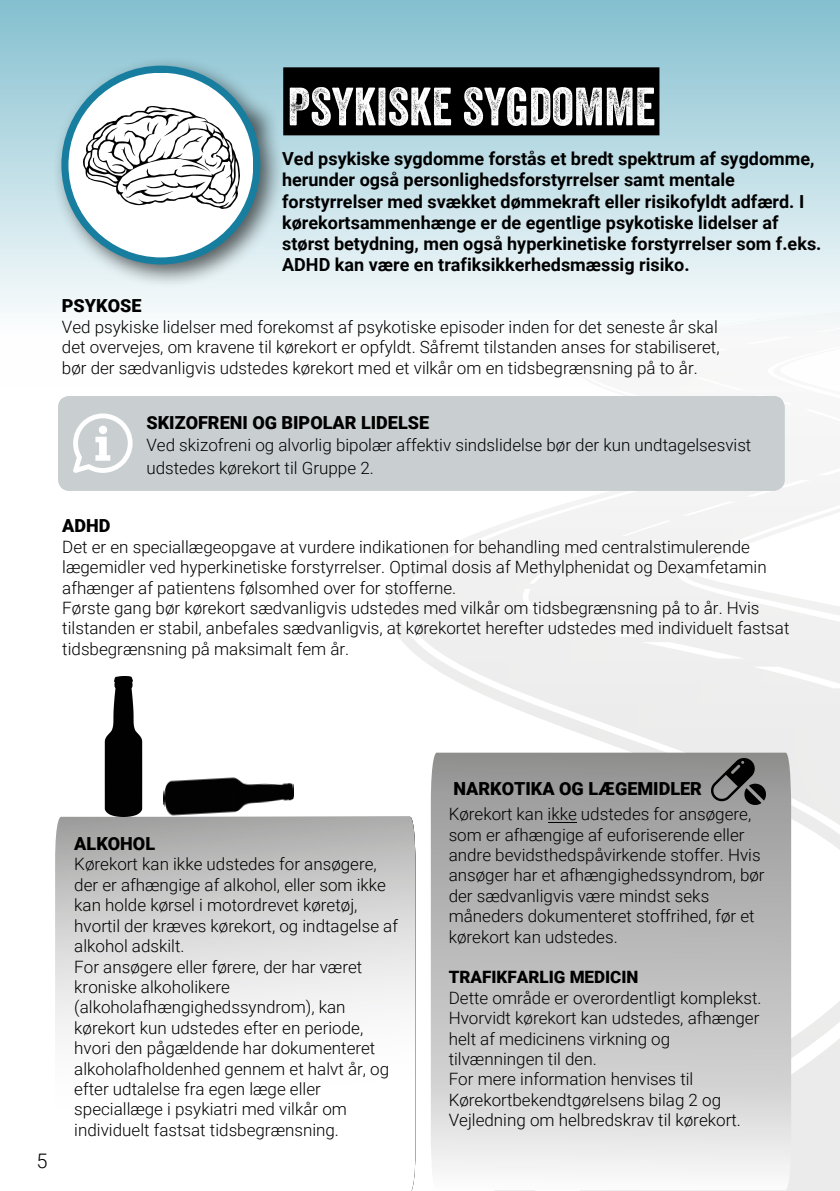
<style>
.page{position:relative;width:840px;height:1191px;background:#fff}
.page>*{position:absolute;margin:0;border:0;box-sizing:border-box;transform-origin:0 0}
.t1{font:52px "Veneer W03 Two";color:#fff}
.t2{font:300 20px "Roboto";color:#000}
.t3{font:700 18px/21.2px "Roboto";color:#000}
.t4{font:900 18px "Roboto";color:#000}
.t5{font:300 17px/20.4px "Roboto";color:#000}
.t6{font:900 17px "Roboto";color:#000}
</style>
<div class="page">
<svg style="left:369px;top:404px;width:470px;height:787px;fill:#f2f2f2"></svg>
<svg style="left:752px;top:666px;width:87px;height:22px"></svg>
<svg style="left:640px;top:642px;width:104px;height:16px"></svg>
<svg style="left:522px;top:589px;width:120px;height:47px"></svg>
<svg style="left:528px;top:561px;width:37px;height:22px"></svg>
<svg style="left:571px;top:541px;width:40px;height:15px"></svg>
<svg style="left:621px;top:520px;width:50px;height:16px"></svg>
<svg style="left:682px;top:501px;width:53px;height:14px"></svg>
<svg style="left:744px;top:480px;width:66px;height:16px"></svg>
<svg style="left:817px;top:454px;width:22px;height:21px"></svg>
<svg style="left:804px;top:410px;width:35px;height:15px"></svg>
<div style="left:0;top:0;width:839px;height:386px;background:linear-gradient(to bottom,#86c1d0,#fff)"></div>
<div style="left:283px;top:63px;width:376px;height:77px;background:#000"></div>
<div style="left:52px;top:56px;width:232px;height:233px;background:#000;opacity:.6"></div>
<div style="left:61px;top:66px;width:199px;height:198px;background:#187ea0;border-radius:50%"></div>
<div style="left:68px;top:73px;width:185px;height:184px;background:#fff;border-radius:92px"></div>
<div style="left:58px;top:396px;width:726px;height:95px;background:#c9cfd1"></div>
<svg style="left:73px;top:413px;width:59px;height:60px"></svg>
<svg style="left:55px;top:817px;width:360px;height:374px"></svg>
<svg style="left:430px;top:752px;width:360px;height:438px;background:#c1c1c0"></svg>
<svg style="left:547px;top:822px;width:29px;height:1px"></svg>
<img style="left:83px;top:107px;width:156px;height:102px">
<img style="left:711px;top:758px;width:53px;height:46px">
<img style="left:161px;top:777px;width:133px;height:54px">
<img style="left:104px;top:676px;width:39px;height:140px">
<p class="t1" style="left:287px;top:75px;width:369px">PSYKISKE SYGDOMME</p>
<p class="t3" style="left:282px;top:147px;width:540px">Ved psykiske sygdomme forstås et bredt spektrum af sygdomme, herunder også personlighedsforstyrrelser samt mentale forstyrrelser med svækket dømmekraft eller risikofyldt adfærd. I kørekortsammenhænge er de egentlige psykotiske lidelser af størst betydning, men også hyperkinetiske forstyrrelser som f.eks.<br>ADHD kan være en trafiksikkerhedsmæssig risiko.</p>
<p class="t4" style="left:62px;top:293px;width:81px">PSYKOSE</p>
<p class="t5" style="left:62px;top:316px;width:658px;text-align:justify">Ved psykiske lidelser med forekomst af psykotiske episoder inden for det seneste år skal det overvejes, om kravene til kørekort er opfyldt. Såfremt tilstanden anses for stabiliseret, bør der sædvanligvis udstedes kørekort med et vilkår om en tidsbegrænsning på to år.</p>
<p class="t4" style="left:146px;top:409px;width:284px">SKIZOFRENI OG BIPOLAR LIDELSE</p>
<p class="t5" style="left:146px;top:433px;width:606px;line-height:22.4px">Ved skizofreni og alvorlig bipolær affektiv sindslidelse bør der kun undtagelsesvist udstedes kørekort til Gruppe 2.</p>
<p class="t4" style="left:62px;top:513px;width:50px">ADHD</p>
<p class="t5" style="left:62px;top:536px;width:728px">Det er en speciallægeopgave at vurdere indikationen for behandling med centralstimulerende lægemidler ved hyperkinetiske forstyrrelser. Optimal dosis af Methylphenidat og Dexamfetamin afhænger af patientens følsomhed over for stofferne.<br>Første gang bør kørekort sædvanligvis udstedes med vilkår om tidsbegrænsning på to år. Hvis tilstanden er stabil, anbefales sædvanligvis, at kørekortet herefter udstedes med individuelt fastsat tidsbegrænsning på maksimalt fem år.</p>
<p class="t2" style="left:36px;top:1147px;width:13px">5</p>
<p class="t4" style="left:74px;top:830px;width:82px">ALKOHOL</p>
<p class="t5" style="left:74px;top:853px;width:325px">Kørekort kan ikke udstedes for ansøgere, der er afhængige af alkohol, eller som ikke kan holde kørsel i motordrevet køretøj, hvortil der kræves kørekort, og indtagelse af alkohol adskilt.<br>For ansøgere eller førere, der har været kroniske alkoholikere (alkoholafhængighedssyndrom), kan kørekort kun udstedes efter en periode, hvori den pågældende har dokumenteret alkoholafholdenhed gennem et halvt år, og efter udtalelse fra egen læge eller speciallæge i psykiatri med vilkår om individuelt fastsat tidsbegrænsning.</p>
<p class="t4" style="left:453px;top:776px;width:250px">NARKOTIKA OG LÆGEMIDLER</p>
<p class="t5" style="left:448px;top:803px;width:317px">Kørekort kan ikke udstedes for ansøgere, som er afhængige af euforiserende eller andre bevidsthedspåvirkende stoffer. Hvis ansøger har et afhængighedssyndrom, bør der sædvanligvis være mindst seks måneders dokumenteret stoffrihed, før et kørekort kan udstedes.</p>
<p class="t6" style="left:448px;top:965px;width:191px">TRAFIKFARLIG MEDICIN</p>
<p class="t5" style="left:448px;top:987px;width:314px">Dette område er overordentligt komplekst.<br>Hvorvidt kørekort kan udstedes, afhænger helt af medicinens virkning og tilvænningen til den.<br>For mere information henvises til Kørekortbekendtgørelsens bilag 2 og Vejledning om helbredskrav til kørekort.</p>
</div>
